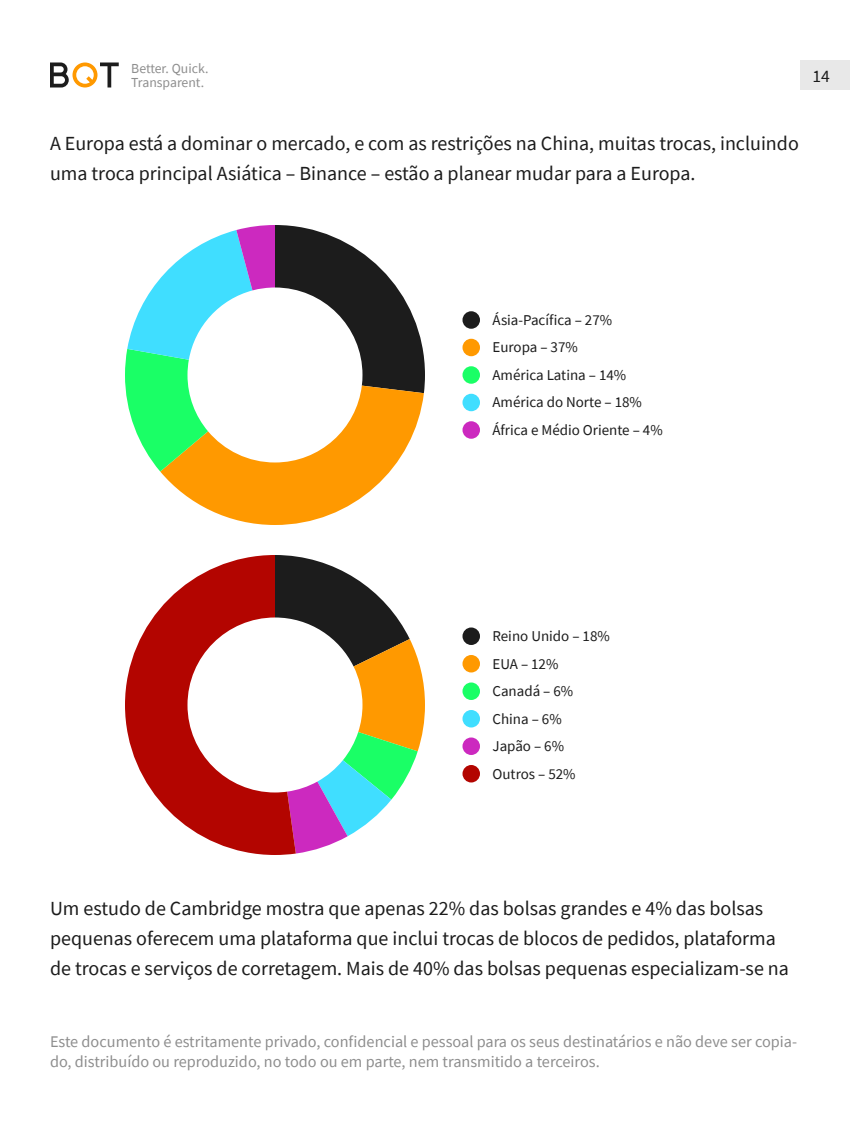
<style>
.page{position:relative;width:850px;height:1125px;background:#fff}
.page>*{position:absolute;margin:0;border:0;box-sizing:border-box;transform-origin:0 0}
.t1{font:20px/30px "Source Sans Pro";color:#1c1c1c}
.t2{font:17.5px "Source Sans Pro";color:#1c1c1c}
.t3{font:16.25px/20px "Source Sans Pro";color:#8e8e8e}
.t4{font:15px/27.5px "Source Sans Pro";color:#1c1c1c}
.t5{font:13.75px/13.8px "Source Sans Pro";color:#8e8e8e}
</style>
<div class="page">
<svg style="left:50px;top:62px;width:69px;height:26px"></svg>
<div style="left:800px;top:60px;width:50px;height:30px;background:#e8e8e8"></div>
<svg style="left:125px;top:225px;width:300px;height:300px"></svg>
<svg style="left:296px;top:556px;width:129px;height:298px"></svg>
<svg style="left:125px;top:555px;width:171px;height:300px"></svg>
<div style="left:462px;top:311px;width:18px;height:18px;background:#1c1c1c;border-radius:50%"></div>
<div style="left:462px;top:339px;width:18px;height:17px;background:#f90;border-radius:50%"></div>
<div style="left:462px;top:366px;width:18px;height:18px;background:#1aff66;border-radius:50%"></div>
<div style="left:462px;top:394px;width:18px;height:17px;background:#40deff;border-radius:50%"></div>
<div style="left:462px;top:421px;width:18px;height:18px;background:#cc29bf;border-radius:50%"></div>
<div style="left:462px;top:628px;width:18px;height:17px;background:#1c1c1c;border-radius:50%"></div>
<div style="left:462px;top:655px;width:18px;height:17px;background:#f90;border-radius:50%"></div>
<div style="left:462px;top:682px;width:18px;height:18px;background:#1aff66;border-radius:50%"></div>
<div style="left:462px;top:710px;width:18px;height:18px;background:#40deff;border-radius:50%"></div>
<div style="left:462px;top:738px;width:18px;height:17px;background:#cc29bf;border-radius:50%"></div>
<div style="left:462px;top:765px;width:18px;height:17px;background:#b30500;border-radius:50%"></div>
<p class="t5" style="left:131px;top:61px;width:79px">Better. Quick.<br>Transparent.</p>
<p class="t2" style="left:812px;top:65px;width:19px">14</p>
<p class="t1" style="left:50px;top:128px;width:750px">A Europa está a dominar o mercado, e com as restrições na China, muitas trocas, incluindo uma troca principal Asiática – Binance – estão a planear mudar para a Europa.</p>
<p class="t4" style="left:492px;top:306px;width:172px">Ásia-Pacífica – 27%<br>Europa – 37%<br>América Latina – 14%<br>América do Norte – 18%<br>África e Médio Oriente – 4%</p>
<p class="t4" style="left:492px;top:622px;width:119px">Reino Unido – 18%<br>EUA – 12%<br>Canadá – 6%<br>China – 6%<br>Japão – 6%<br>Outros – 52%</p>
<p class="t1" style="left:50px;top:893px;width:740px">Um estudo de Cambridge mostra que apenas 22% das bolsas grandes e 4% das bolsas pequenas oferecem uma plataforma que inclui trocas de blocos de pedidos, plataforma de trocas e serviços de corretagem. Mais de 40% das bolsas pequenas especializam-se na</p>
<p class="t3" style="left:50px;top:1032px;width:749px">Este documento é estritamente privado, confidencial e pessoal para os seus destinatários e não deve ser copia&shy;do, distribuído ou reproduzido, no todo ou em parte, nem transmitido a terceiros.</p>
</div>
